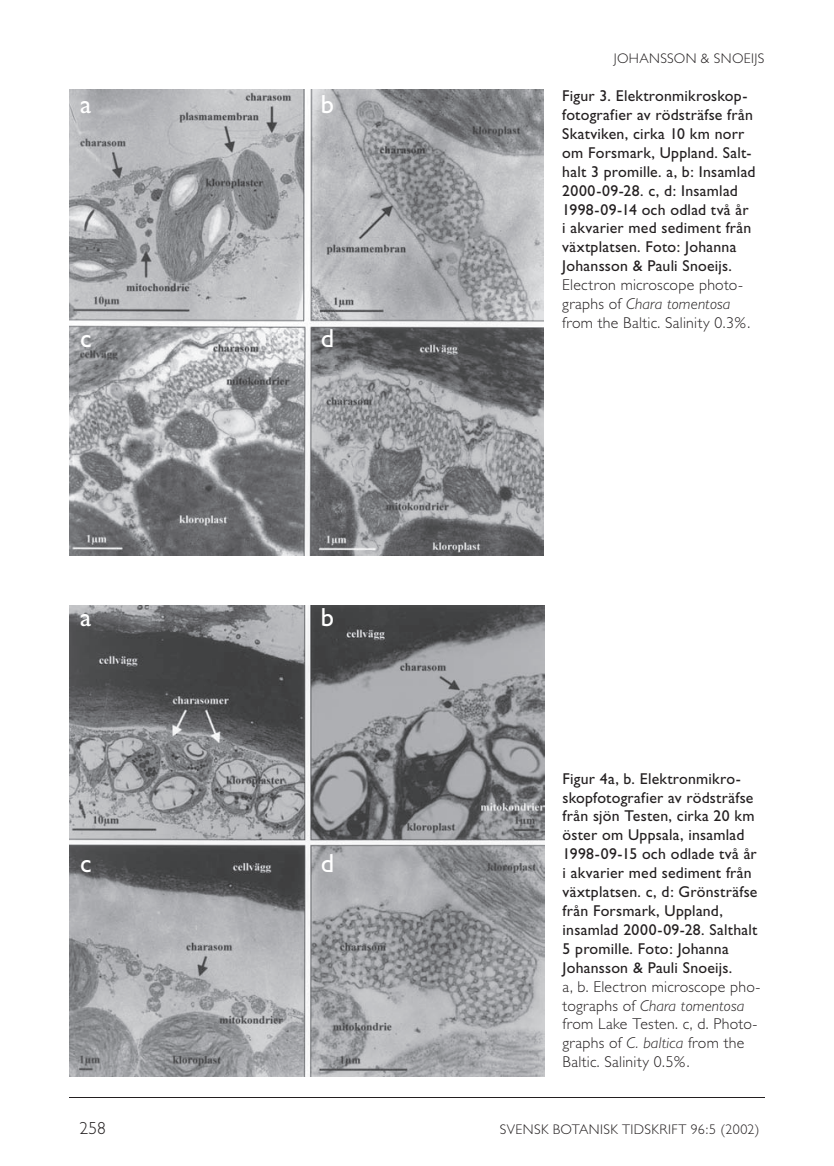
<style>
.page{position:relative;width:834px;height:1166px;background:#fff}
.page>*{position:absolute;margin:0;border:0;box-sizing:border-box;transform-origin:0 0}
.t1{font:26.25px "Gill Sans";color:#fff}
.t2{font:300 17.5px "Gill Sans";color:#231f20}
.t3{font:15.75px/18.9px "Gill Sans";letter-spacing:.015em;color:#231f20}
.t4{font:300 15.75px/18.9px "Gill Sans";letter-spacing:.015em;color:#231f20}
.t5{font:300 14px "Gill Sans";letter-spacing:.03em;color:#231f20}
.s1{font-style:italic}
</style>
<div class="page">
<hr style="left:69px;top:1097px;width:695px;height:1px;background:#231f20">
<img style="left:69px;top:89px;width:474px;height:467px">
<img style="left:69px;top:606px;width:475px;height:470px">
<h1 class="t1" style="left:80px;top:89px;width:13px">a</h1>
<h1 class="t1" style="left:321px;top:89px;width:15px">b</h1>
<h1 class="t1" style="left:80px;top:323px;width:13px">c</h1>
<h1 class="t1" style="left:321px;top:323px;width:15px">d</h1>
<h1 class="t1" style="left:80px;top:602px;width:13px">a</h1>
<h1 class="t1" style="left:321px;top:602px;width:15px">b</h1>
<h1 class="t1" style="left:80px;top:848px;width:13px">c</h1>
<h1 class="t1" style="left:321px;top:848px;width:15px">d</h1>
<p class="t5" style="left:613px;top:50px;width:152px">JOHANSSON &amp; SNOEIJS</p>
<p class="t3" style="left:562px;top:86px;width:195px">Figur 3. Elektronmikroskop&shy;fotografier av rödsträfse från<br>Skatviken, cirka 10 km norr om Forsmark, Uppland. Salt&shy;halt 3 promille. a, b: Insamlad<br>2000-09-28. c, d: Insamlad<br>1998-09-14 och odlad två år i akvarier med sediment från växtplatsen. Foto: Johanna<br>Johansson &amp; Pauli Snoeijs.</p>
<p class="t4" style="left:562px;top:276px;width:189px">Electron microscope photo&shy;graphs of <span class="s1">Chara tomentosa </span>from the Baltic. Salinity 0.3%.</p>
<p class="t3" style="left:562px;top:769px;width:196px">Figur 4a, b. Elektronmikro&shy;skopfotografier av rödsträfse från sjön Testen, cirka 20 km öster om Uppsala, insamlad<br>1998-09-15 och odlade två år i akvarier med sediment från växtplatsen. c, d: Grön sträfse från Forsmark, Uppland, insamlad 2000-09-28. Salthalt<br>5 promille. Foto: Johanna<br>Johansson &amp; Pauli Snoeijs.</p>
<p class="t4" style="left:562px;top:977px;width:199px">a, b. Electron microscope pho&shy;tographs of <span class="s1">Chara tomentosa </span>from Lake Testen. c, d. Photo&shy;graphs of <span class="s1">C. baltica</span> from the<br>Baltic. Salinity 0.5%.</p>
<p class="t2" style="left:79px;top:1118px;width:28px">258</p>
<p class="t5" style="left:500px;top:1121px;width:261px">SVENSK BOTANISK TIDSKRIFT 96:5 (2002)</p>
</div>
